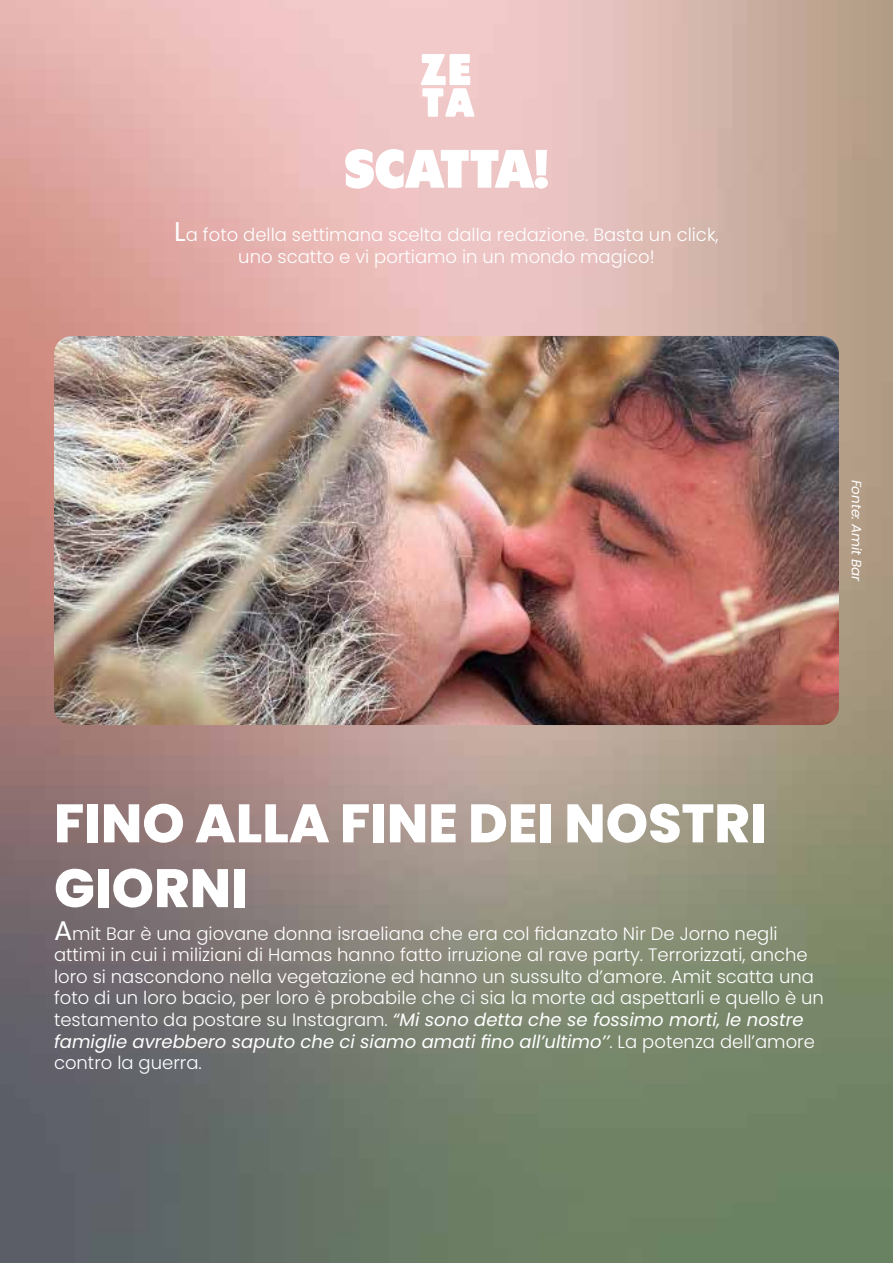
<style>
.page{position:relative;width:893px;height:1263px;background:#fff}
.page>*{position:absolute;margin:0;border:0;box-sizing:border-box;transform-origin:0 0}
.t1{font:800 54px/64.8px "Poppins";color:#fff}
.t2{font:54px "Tondu";letter-spacing:.01em;color:#fff}
.t3{font:300 18px/21.6px "Poppins";color:#fff;text-align:center}
.t4{font:italic 13.5px "Poppins";color:#fff}
.s1{font-weight:400;font-size:27px}
.s2{font-weight:400;font-style:italic}
</style>
<div class="page">
<img style="left:0;top:0;width:893px;height:1263px">
<svg style="left:420px;top:54px;width:55px;height:63px"></svg>
<img style="left:54px;top:336px;width:785px;height:389px">
<h1 class="t2" style="left:344px;top:123px;width:206px">SCATTA!</h1>
<p class="t3" style="left:174px;top:224px;width:546px"><span class="s1">L</span>a foto della settimana scelta dalla redazione. Basta un click, uno scatto e vi portiamo in un mondo magico!</p>
<p class="t4" style="left:864px;top:479px;width:104px;rotate:90deg">Fonte: Amit Bar</p>
<h1 class="t1" style="left:54px;top:791px;width:714px">FINO ALLA FINE DEI NOSTRI<br>GIORNI</h1>
<p class="t3" style="left:54px;top:922px;width:771px;text-align:left"><span class="s1">A</span>mit Bar è una giovane donna israeliana che era col fidanzato Nir De Jorno negli attimi in cui i miliziani di Hamas hanno fatto irruzione al rave party. Terrorizzati, anche loro si nascondono nella vegetazione ed hanno un sussulto d’amore. Amit scatta una foto di un loro bacio, per loro è probabile che ci sia la morte ad aspettarli e quello è un testamento da postare su Instagram. <span class="s2">“Mi sono detta che se fossimo morti, le nostre famiglie avrebbero saputo che ci siamo amati fino all’ultimo’’</span>. La potenza dell’amore contro la guerra.</p>
</div>
